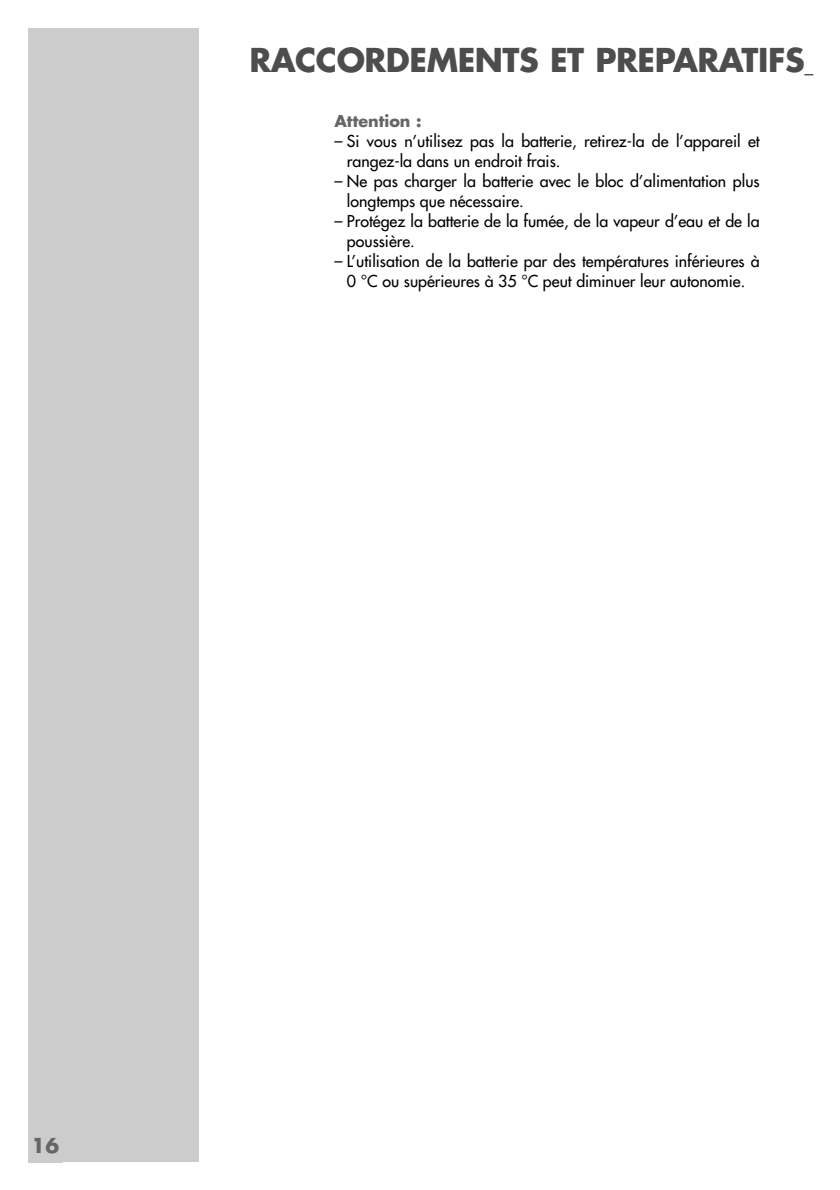
<style>
.page{position:relative;width:840px;height:1190px;background:#fff}
.page>*{position:absolute;margin:0;border:0;box-sizing:border-box;transform-origin:0 0}
.t1{font:700 32px "Futura";letter-spacing:-.015em;color:#4d4d4d}
.t2{font:700 20px "Futura";color:#666}
.t3{font:16px/20px "Futura";color:#000}
.t4{font:700 16px "Futura";color:#666}
.s1{font-size:18px}
</style>
<div class="page">
<div style="left:28px;top:28px;width:170px;height:1134px;background:#ccc"></div>
<h1 class="t1" style="left:249px;top:45px;width:565px">RACCORDEMENTS ET PREPARATIFS<span class="s1">_</span></h1>
<p class="t4" style="left:334px;top:113px;width:89px">Attention :</p>
<p class="t3" style="left:347px;top:132px;width:414px;text-indent:-12px">– Si vous n’utilisez pas la batterie, retirez-la de l’appareil et rangez-la dans un endroit frais.</p>
<p class="t3" style="left:347px;top:172px;width:414px;text-indent:-12px">– Ne pas charger la batterie avec le bloc d’alimentation plus longtemps que nécessaire.</p>
<p class="t3" style="left:347px;top:212px;width:414px;text-indent:-12px">– Protégez la batterie de la fumée, de la vapeur d’eau et de la poussière.</p>
<p class="t3" style="left:334px;top:252px;width:427px;text-align:center">– L’utilisation de la batterie par des températures inférieures à<br>0 °C ou supérieures à 35 °C peut diminuer leur autonomie.</p>
<p class="t2" style="left:32px;top:1136px;width:29px">16</p>
</div>
